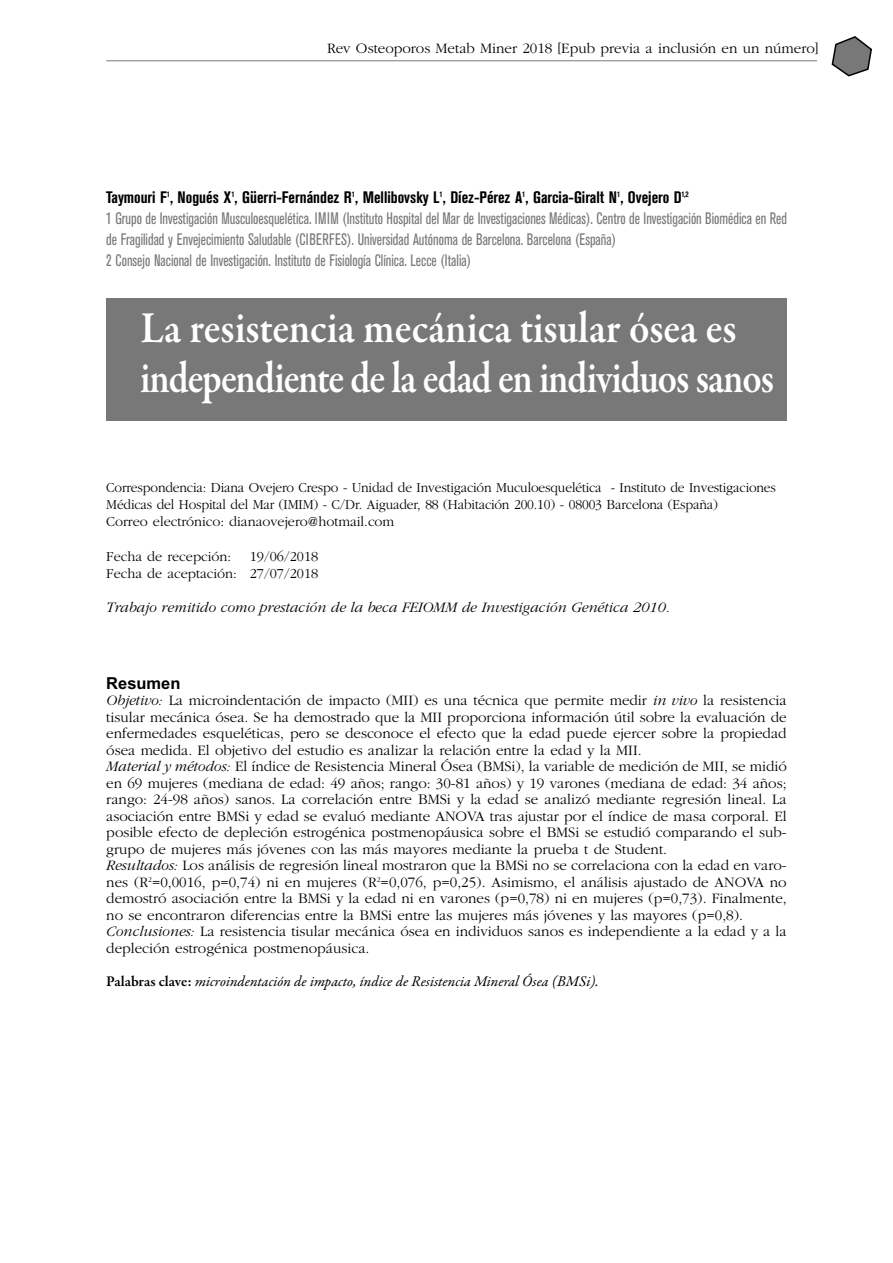
<style>
.page{position:relative;width:893px;height:1263px;background:#fff}
.page>*{position:absolute;margin:0;border:0;box-sizing:border-box;transform-origin:0 0}
.t1{font:600 45px/49.5px "Garamond Premr Pro";letter-spacing:-.02em;color:#fff;scale:.9 1}
.t2{font:condensed 16.5px/21px "Akzidenz Grotesk BE";color:#787878;scale:.9 1}
.t3{font:700 16.5px "Arial";color:#000}
.t4{font:300 15px/16.5px "Garamond";color:#000}
.t5{font:italic 15px "Garamond Premr Pro";color:#000}
.t6{font:italic 300 15px "Garamond";color:#000}
.t7{font:300 14.25px/17.1px "Garamond";letter-spacing:-.01em;color:#000;scale:.95 1}
.t8{font:300 14.25px/17.1px "Garamond";letter-spacing:-.01em;color:#000;text-align:right}
.s1{font-weight:700;color:#000}
.s2{font-style:italic}
.s3{font-weight:600;font-style:normal}
</style>
<div class="page">
<svg style="left:832px;top:36px;width:40px;height:40px"></svg>
<hr style="left:106px;top:60px;width:711px;height:1px;background:#787878">
<div style="left:106px;top:298px;width:681px;height:123px;background:#787878"></div>
<p class="t4" style="left:327px;top:41px;width:493px">Rev Osteoporos Metab Miner 2018 [Epub previa a inclusión en un número]</p>
<p class="t2" style="left:106px;top:188px;width:758px"><span class="s1">Taymouri F</span><sup>1</sup><span class="s1">, Nogués X</span><sup>1</sup><span class="s1">, Güerri-Fernández R</span><sup>1</sup><span class="s1">, Mellibovsky L</span><sup>1</sup><span class="s1">, Díez-Pérez A</span><sup>1</sup><span class="s1">, Garcia-Giralt N</span><sup>1</sup><span class="s1">, Ovejero D</span><sup>1,2<br></sup>1 Grupo de Investigación Musculoesquelética. IMIM (Instituto Hospital del Mar de Investigaciones Médicas). Centro de Investigación Biomédica en Red de Fragilidad y Envejecimiento Saludable (CIBERFES). Universidad Autónoma de Barcelona. Barcelona (España)<br>2 Consejo Nacional de Investigación. Instituto de Fisiología Clínica. Lecce (Italia)</p>
<h1 class="t1" style="left:140px;top:307px;width:706px">La resistencia mecánica tisular ósea es independiente de la edad en individuos sanos</h1>
<p class="t7" style="left:106px;top:480px;width:706px">Correspondencia: Diana Ovejero Crespo - Unidad de Investigación Muculoesquelética - Instituto de Investigaciones<br>Médicas del Hospital del Mar (IMIM) - C/Dr. Aiguader, 88 (Habitación 200.10) - 08003 Barcelona (España)<br>Correo electrónico: dianaovejero@hotmail.com</p>
<p class="t8" style="left:106px;top:549px;width:126px">Fecha de recepción:</p>
<p class="t8" style="left:106px;top:549px;width:213px">19/06/2018<br>Fecha de aceptación: 27/07/2018</p>
<p class="t6" style="left:106px;top:602px;width:565px">Trabajo remitido como prestación de la beca FEIOMM de Investigación Genética 2010.</p>
<p class="t3" style="left:106px;top:677px;width:76px">Resumen</p>
<p class="t4" style="left:106px;top:693px;width:682px"><span class="s2">Objetivo:</span> La microindentación de impacto (MII) es una técnica que permite medir <span class="s2">in vivo</span> la resistencia tisular mecánica ósea. Se ha demostrado que la MII proporciona información útil sobre la evaluación de enfermedades esqueléticas, pero se desconoce el efecto que la edad puede ejercer sobre la propiedad ósea medida. El objetivo del estudio es analizar la relación entre la edad y la MII.<br><span class="s2">Material y métodos:</span> El índice de Resistencia Mineral Ósea (BMSi), la variable de medición de MII, se midió en 69 mujeres (mediana de edad: 49 años; rango: 30-81 años) y 19 varones (mediana de edad: 34 años; rango: 24-98 años) sanos. La correlación entre BMSi y la edad se analizó mediante regresión lineal. La asociación entre BMSi y edad se evaluó mediante ANOVA tras ajustar por el índice de masa corporal. El posible efecto de depleción estrogénica postmenopáusica sobre el BMSi se estudió comparando el sub&shy;grupo de mujeres más jóvenes con las más mayores mediante la prueba t de Student.<br><span class="s2">Resultados:</span> Los análisis de regresión lineal mostraron que la BMSi no se correlaciona con la edad en varo&shy;nes (R<sup>2</sup>=0,0016, p=0,74) ni en mujeres (R<sup>2</sup>=0,076, p=0,25). Asimismo, el análisis ajustado de ANOVA no demostró asociación entre la BMSi y la edad ni en varones (p=0,78) ni en mujeres (p=0,73). Finalmente, no se encontraron diferencias entre la BMSi entre las mujeres más jóvenes y las mayores (p=0,8).<br><span class="s2">Conclusiones:</span> La resistencia tisular mecánica ósea en individuos sanos es independiente a la edad y a la depleción estrogénica postmenopáusica.</p>
<p class="t5" style="left:106px;top:975px;width:494px"><span class="s3">Palabras clave:</span> microindentación de impacto, índice de Resistencia Mineral Ósea (BMSi).</p>
</div>
